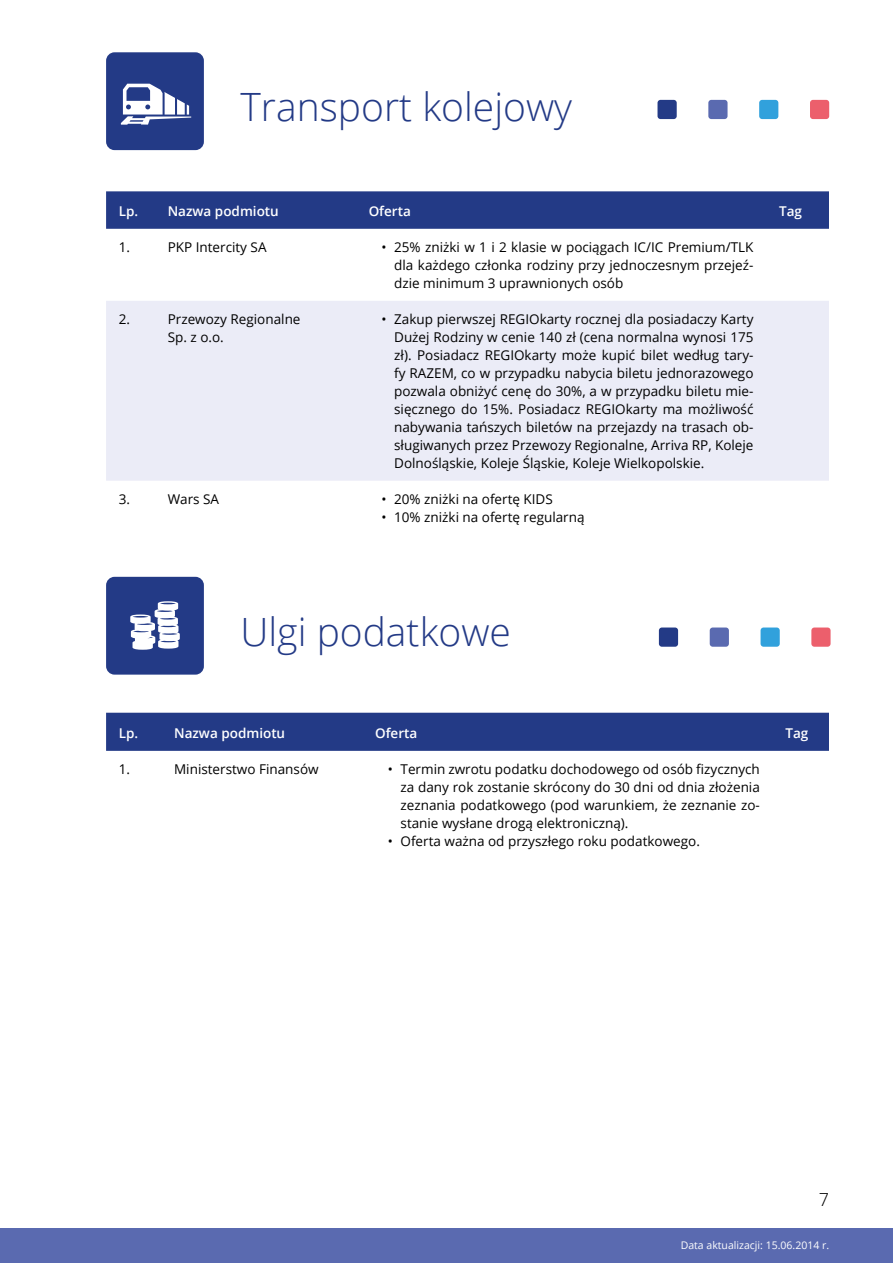
<style>
.page{position:relative;width:893px;height:1263px;background:#fff}
.page>*{position:absolute;margin:0;border:0;box-sizing:border-box;transform-origin:0 0}
.t1{font:300 39px "Open Sans";color:#233a86}
.t2{font:300 18px "Open Sans";color:#000}
.t3{font:13.5px/18px "Open Sans";color:#000;text-align:justify}
.t4{font:600 13.5px "Open Sans";color:#fff}
.t5{font:10.5px "Open Sans";color:#fff}
</style>
<div class="page">
<div style="left:0;top:1229px;width:893px;height:34px;background:#5a6ab0"></div>
<div style="left:657px;top:100px;width:20px;height:19px;background:#233a86;border-radius:3px"></div>
<div style="left:708px;top:100px;width:19px;height:19px;background:#5a6ab0;border-radius:3px"></div>
<div style="left:759px;top:100px;width:19px;height:19px;background:#31a1dc;border-radius:3px"></div>
<div style="left:810px;top:100px;width:19px;height:19px;background:#ec5f6c;border-radius:3px"></div>
<div style="left:106px;top:52px;width:98px;height:98px;background:#233a86;border-radius:8px"></div>
<svg style="left:121px;top:84px;width:70px;height:41px"></svg>
<div style="left:106px;top:577px;width:98px;height:98px;background:#233a86;border-radius:8px"></div>
<svg style="left:130px;top:601px;width:50px;height:49px"></svg>
<div style="left:659px;top:627px;width:19px;height:20px;background:#233a86;border-radius:3px"></div>
<div style="left:710px;top:627px;width:19px;height:20px;background:#5a6ab0;border-radius:3px"></div>
<div style="left:760px;top:627px;width:20px;height:20px;background:#31a1dc;border-radius:3px"></div>
<div style="left:811px;top:627px;width:20px;height:20px;background:#ec5f6c;border-radius:3px"></div>
<div style="left:106px;top:191px;width:723px;height:38px;background:#233a86"></div>
<div style="left:106px;top:301px;width:723px;height:180px;background:#ebecf7"></div>
<div style="left:106px;top:713px;width:723px;height:38px;background:#233a86"></div>
<h1 class="t1" style="left:240px;top:80px;width:333px">Transport kolejowy</h1>
<p class="t4" style="left:119px;top:202px;width:161px">Lp. Nazwa podmiotu</p>
<p class="t4" style="left:369px;top:202px;width:44px">Oferta</p>
<p class="t4" style="left:779px;top:202px;width:24px">Tag</p>
<p class="t3" style="left:119px;top:238px;width:13px">1.</p>
<p class="t3" style="left:168px;top:238px;width:100px">PKP Intercity SA</p>
<p class="t3" style="left:394px;top:238px;width:361px;text-indent:-13px">• 25% zniżki w 1 i 2 klasie w pociągach IC/IC Premium/TLK dla każdego członka rodziny przy jednoczesnym przejeź&shy;dzie minimum 3 uprawnionych osób</p>
<p class="t3" style="left:119px;top:310px;width:13px">2.</p>
<p class="t3" style="left:168px;top:310px;width:134px">Przewozy Regionalne<br>Sp. z o.o.</p>
<p class="t3" style="left:394px;top:310px;width:361px;text-indent:-13px">• Zakup pierwszej REGIOkarty rocznej dla posiadaczy Karty Dużej Rodziny w cenie 140 zł (cena normalna wynosi 175 zł). Posiadacz REGIOkarty może kupić bilet według tary&shy;fy RAZEM, co w przypadku nabycia biletu jednorazowego pozwala obniżyć cenę do 30%, a w przypadku biletu mie&shy;sięcznego do 15%. Posiadacz REGIOkarty ma możliwość nabywania tańszych biletów na przejazdy na trasach ob&shy;sługiwanych przez Przewozy Regionalne, Arriva RP, Koleje Dolnośląskie, Koleje Śląskie, Koleje Wielkopolskie.</p>
<p class="t3" style="left:119px;top:490px;width:13px">3.</p>
<p class="t3" style="left:168px;top:490px;width:53px">Wars SA</p>
<p class="t3" style="left:381px;top:490px;width:173px">• 20% zniżki na ofertę KIDS</p>
<p class="t3" style="left:381px;top:508px;width:205px">• 10% zniżki na ofertę regularną</p>
<h1 class="t1" style="left:240px;top:605px;width:272px">Ulgi podatkowe</h1>
<p class="t4" style="left:119px;top:724px;width:21px">Lp.</p>
<p class="t4" style="left:174px;top:724px;width:113px">Nazwa podmiotu</p>
<p class="t4" style="left:375px;top:724px;width:44px">Oferta</p>
<p class="t4" style="left:785px;top:724px;width:24px">Tag</p>
<p class="t3" style="left:119px;top:760px;width:13px">1.</p>
<p class="t3" style="left:174px;top:760px;width:146px">Ministerstwo Finansów</p>
<p class="t3" style="left:401px;top:760px;width:361px;text-indent:-13px">• Termin zwrotu podatku dochodowego od osób fizycznych za dany rok zostanie skrócony do 30 dni od dnia złożenia zeznania podatkowego (pod warunkiem, że zeznanie zo&shy;stanie wysłane drogą elektroniczną).</p>
<p class="t3" style="left:388px;top:832px;width:314px">• Oferta ważna od przyszłego roku podatkowego.</p>
<h2 class="t2" style="left:819px;top:1187px;width:12px">7</h2>
<p class="t5" style="left:681px;top:1238px;width:150px">Data aktualizacji: 15.06.2014 r.</p>
</div>
